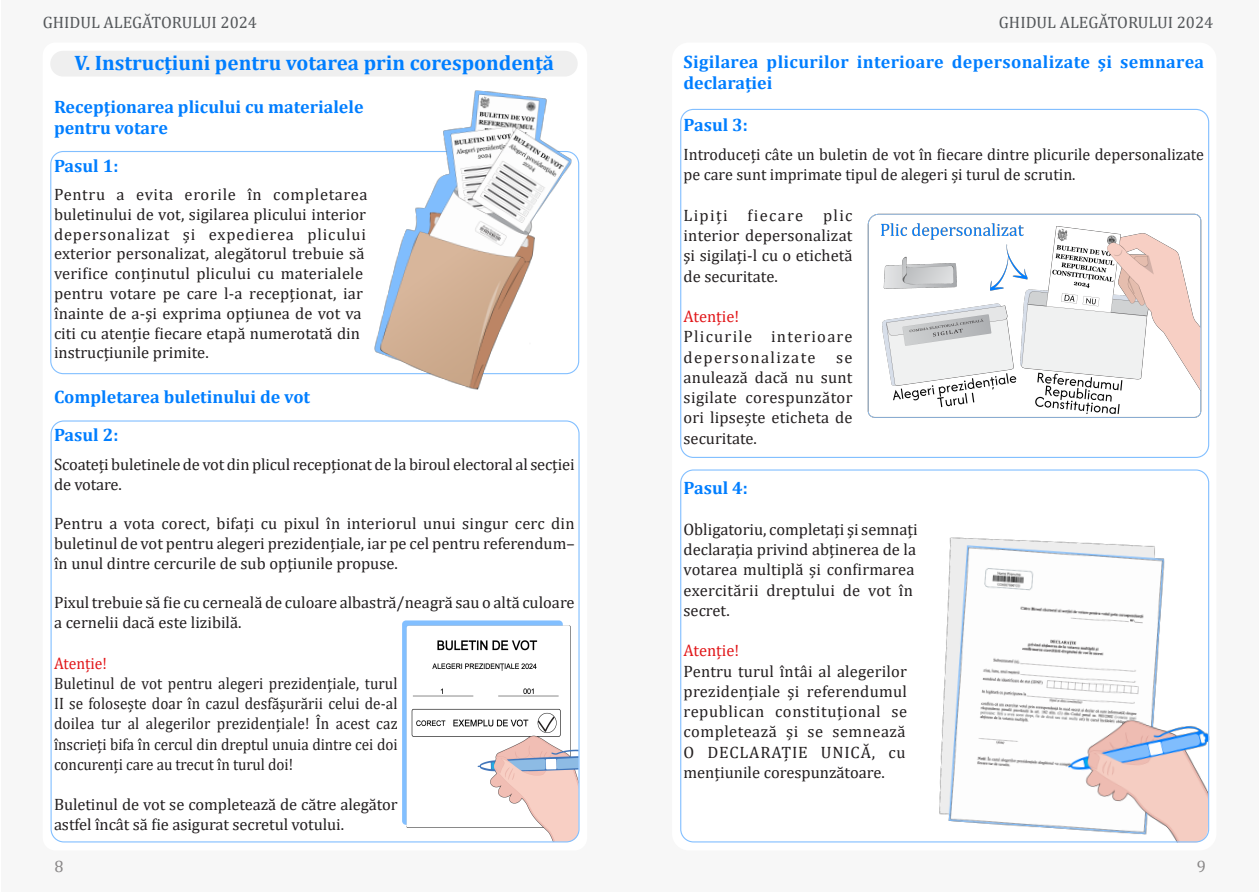
<style>
.page{position:relative;width:1259px;height:893px;background:#fff}
.page>*{position:absolute;margin:0;border:0;box-sizing:border-box;transform-origin:0 0}
.HEADING{font:700 21px "Cambria";color:#007eff}
.SUB_POINTS{font:700 18px/21px "Cambria";color:#007eff}
.SUB_POINTS-2{font:700 18px/21px "Cambria";letter-spacing:.02em;color:#007eff}
.pasi{font:700 18px "Cambria";color:#007eff}
.t1{font:16.5px/19.8px "Cambria";color:#231f20}
.t2{font:16.5px/20.2px "Cambria";color:#231f20;text-align:justify;scale:.92 1}
.t3{font:16.5px "Cambria";color:#54575a}
.t4{font:16.5px "Cambria";color:#e1171a}
.t5{font:16.5px "Cambria";color:#e1171a;scale:.95 1}
</style>
<div class="page">
<div style="left:1px;top:1px;width:1257px;height:891px;background:#f7f7f7"></div>
<div style="left:43px;top:43px;width:544px;height:807px;background:#fff;border-radius:13px"></div>
<div style="left:672px;top:43px;width:544px;height:807px;background:#fff;border-radius:17px"></div>
<div style="left:50px;top:51px;width:528px;height:26px;background:#efefef;border-radius:13px"></div>
<div style="left:402px;top:620px;width:161px;height:205px;background:#82bfff;border-radius:4px"></div>
<img style="left:406px;top:625px;width:172px;height:217px">
<img style="left:367px;top:90px;width:208px;height:300px">
<img style="left:867px;top:213px;width:335px;height:205px">
<img style="left:939px;top:504px;width:271px;height:338px">
<p class="t3" style="left:43px;top:13px;width:216px">GHIDUL ALEGĂTORULUI 2024</p>
<p class="t3" style="left:999px;top:13px;width:216px">GHIDUL ALEGĂTORULUI 2024</p>
<p class="HEADING" style="left:74px;top:48px;width:481px">V. Instrucțiuni pentru votarea prin corespondență</p>
<p class="SUB_POINTS" style="left:54px;top:95px;width:311px">Recepţionarea plicului cu materialele pentru votare</p>
<p class="pasi" style="left:54px;top:153px;width:66px">Pasul 1:</p>
<p class="t1" style="left:54px;top:184px;width:315px">Pentru a evita erorile în completarea buletinului de vot, sigilarea plicului interior depersonalizat și expedierea plicului exterior personalizat, alegătorul trebuie să verifice conținutul plicului cu materialele pentru votare pe care l-a recepționat, iar înainte de a-şi exprima opțiunea de vot va citi cu atenție fiecare etapă numerotată din instrucțiunile primite.</p>
<p class="SUB_POINTS" style="left:54px;top:386px;width:258px">Completarea buletinului de vot</p>
<p class="pasi" style="left:54px;top:423px;width:66px">Pasul 2:</p>
<p class="t1" style="left:54px;top:454px;width:522px">Scoateți buletinele de vot din plicul recepționat de la biroul electoral al secției de votare.</p>
<p class="t1" style="left:54px;top:513px;width:522px;text-align:justify">Pentru a vota corect, bifați cu pixul în interiorul unui singur cerc din buletinul de vot pentru alegeri prezidențiale, iar pe cel pentru referendum– în unul dintre cercurile de sub opțiunile propuse.</p>
<p class="t1" style="left:54px;top:593px;width:522px">Pixul trebuie să fie cu cerneală de culoare albastră/neagră sau o altă culoare a cernelii dacă este lizibilă.</p>
<p class="t5" style="left:54px;top:653px;width:57px">Atenție!</p>
<p class="t2" style="left:54px;top:673px;width:375px">Buletinul de vot pentru alegeri prezidenţiale, turul II se folosește doar în cazul desfășurării celui de-al doilea tur al alegerilor prezidențiale! În acest caz înscrieți bifa în cercul din dreptul unuia dintre cei doi concurenți care au trecut în turul doi!</p>
<p class="t1" style="left:54px;top:794px;width:345px">Buletinul de vot se completează de către alegător astfel încât să fie asigurat secretul votului.</p>
<p class="SUB_POINTS-2" style="left:683px;top:51px;width:522px">Sigilarea plicurilor interioare depersonalizate și semnarea declarației</p>
<p class="pasi" style="left:683px;top:112px;width:66px">Pasul 3:</p>
<p class="t1" style="left:683px;top:144px;width:522px;line-height:20.2px">Introduceți câte un buletin de vot în fiecare dintre plicurile depersonalizate pe care sunt imprimate tipul de alegeri și turul de scrutin.</p>
<p class="t1" style="left:683px;top:205px;width:171px;line-height:20.2px;text-align:justify">Lipiți fiecare plic interior depersonalizat şi sigilați-l cu o etichetă de securitate.</p>
<p class="t4" style="left:683px;top:307px;width:57px">Atenție!</p>
<p class="t1" style="left:683px;top:326px;width:171px;line-height:20.4px;text-align:justify">Plicurile interioare depersonalizate se anulează dacă nu sunt sigilate corespunzător ori lipsește eticheta de securitate.</p>
<p class="SUB_POINTS" style="left:683px;top:476px;width:66px">Pasul 4:</p>
<p class="t1" style="left:683px;top:519px;width:236px;line-height:20.2px">Obligatoriu, completați şi semnați declaraţia privind abținerea de la votarea multiplă și confirmarea exercitării dreptului de vot în secret.</p>
<p class="t4" style="left:683px;top:641px;width:57px">Atenție!</p>
<p class="t1" style="left:683px;top:661px;width:225px;line-height:20.2px;text-align:justify">Pentru turul întâi al alegerilor prezidențiale și referendumul republican constituțional se completează și se semnează O DECLARAȚIE UNICĂ, cu mențiunile corespunzătoare.</p>
<p class="t1" style="left:54px;top:856px;width:11px">8</p>
<p class="t1" style="left:1196px;top:856px;width:11px">9</p>
</div>
